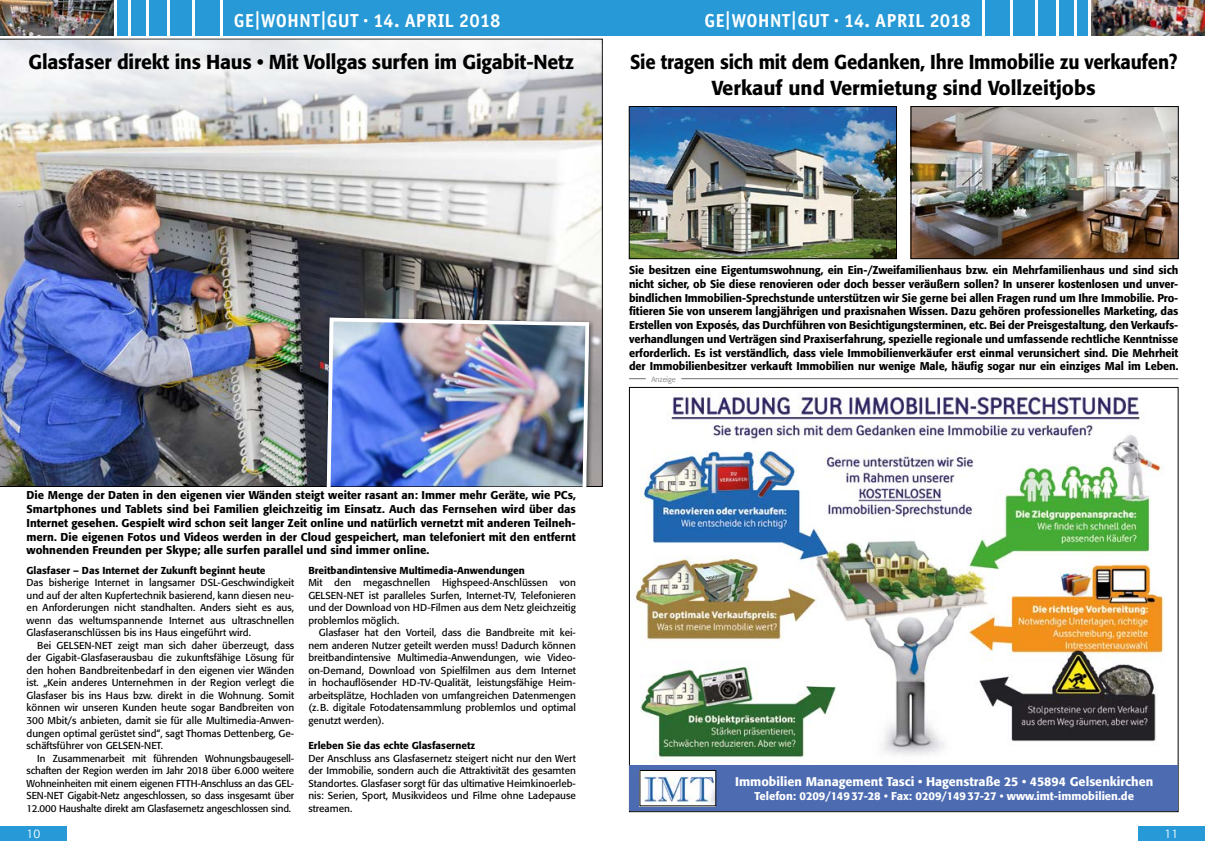
<style>
.page{position:relative;width:1205px;height:851px;background:#fff}
.page>*{position:absolute;margin:0;border:0;box-sizing:border-box;transform-origin:0 0}
.t1{font:500 20px/26px "Formata";letter-spacing:-.01em;color:#000;text-align:center;scale:.92 1}
.t2{font:500 20px "Formata";letter-spacing:-.01em;color:#000}
.t3{font:700 18.75px "Officina Sans CTT";letter-spacing:.005em;color:#fff}
.t4{font:500 12.5px "Formata";color:#fff}
.t5{font:500 11.25px/13.8px "Formata";letter-spacing:-.005em;color:#000;text-align:justify}
.t6{font:500 11.25px "Formata";color:#fff}
.t7{font:11.25px "Quick Type";color:#fff;scale:1.1 1}
.t8{font:10px/12.5px "Formata";color:#000;text-align:justify}
.t9{font:500 10px "Formata";color:#000}
.t10{font:300 7.5px "Formata";color:#706f6f}
</style>
<div class="page">
<div style="left:1137px;top:826px;width:68px;height:14px;background:#2699d6"></div>
<div style="left:0;top:826px;width:67px;height:14px;background:#2699d6"></div>
<img style="left:1091px;top:0;width:114px;height:35px">
<div style="left:1077px;top:0;width:11px;height:35px;background:#2699d6"></div>
<div style="left:1059px;top:0;width:15px;height:35px;background:#2699d6"></div>
<div style="left:1038px;top:0;width:18px;height:35px;background:#2699d6"></div>
<div style="left:602px;top:0;width:379px;height:35px;background:#2699d6"></div>
<div style="left:1013px;top:0;width:22px;height:35px;background:#2699d6"></div>
<div style="left:985px;top:0;width:25px;height:35px;background:#2699d6"></div>
<img style="left:0;top:0;width:113px;height:35px">
<div style="left:117px;top:0;width:11px;height:35px;background:#2699d6"></div>
<div style="left:131px;top:0;width:14px;height:35px;background:#2699d6"></div>
<div style="left:149px;top:0;width:18px;height:35px;background:#2699d6"></div>
<div style="left:223px;top:0;width:379px;height:35px;background:#2699d6"></div>
<div style="left:170px;top:0;width:21px;height:35px;background:#2699d6"></div>
<div style="left:195px;top:0;width:25px;height:35px;background:#2699d6"></div>
<img style="left:0;top:138px;width:602px;height:348px">
<img style="left:635px;top:393px;width:529px;height:366px">
<img style="left:631px;top:108px;width:263px;height:149px">
<div style="left:629px;top:106px;width:267px;height:153px;border:1px solid #000"></div>
<img style="left:913px;top:108px;width:263px;height:149px">
<div style="left:911px;top:106px;width:267px;height:153px;border:1px solid #000"></div>
<div style="left:630px;top:765px;width:548px;height:46px;background:#4c6bb1"></div>
<img style="left:642px;top:772px;width:72px;height:31px">
<div style="left:640px;top:770px;width:76px;height:35px;border:1px solid #000"></div>
<svg style="left:629px;top:378px;width:17px;height:1px"></svg>
<hr style="left:681px;top:378px;width:497px;height:1px;background:#706f6f">
<div style="left:0;top:39px;width:602px;height:99px;background:#fff;opacity:.75"></div>
<div style="left:324px;top:315px;width:271px;height:171px;background:#000;opacity:.5"></div>
<img style="left:325px;top:316px;width:266px;height:170px">
<h2 class="t3" style="left:234px;top:10px;width:268px">GE|WOHNT|GUT <sup>•</sup> 14. APRIL 2018</h2>
<h2 class="t3" style="left:704px;top:10px;width:268px">GE|WOHNT|GUT <sup>•</sup> 14. APRIL 2018</h2>
<h1 class="t2" style="left:28px;top:50px;width:547px">Glasfaser direkt ins Haus • Mit Vollgas surfen im Gigabit-Netz</h1>
<h1 class="t1" style="left:630px;top:49px;width:596px">Sie tragen sich mit dem Gedanken, Ihre Immobilie zu verkaufen?<br>Verkauf und Vermietung sind Vollzeitjobs</h1>
<p class="t5" style="left:27px;top:488px;width:551px">Die Menge der Daten in den eigenen vier Wänden steigt weiter rasant an: Immer mehr Geräte, wie PCs, Smartphones und Tablets sind bei Familien gleichzeitig im Einsatz. Auch das Fernsehen wird über das Internet gesehen. Gespielt wird schon seit langer Zeit online und natürlich vernetzt mit anderen Teilneh&shy;mern. Die eigenen Fotos und Videos werden in der Cloud gespeichert, man telefoniert mit den entfernt wohnenden Freunden per Skype; alle surfen parallel und sind immer online.</p>
<p class="t9" style="left:27px;top:564px;width:240px">Glasfaser – Das Internet der Zukunft beginnt heute</p>
<p class="t8" style="left:27px;top:576px;width:269px">Das bisherige Internet in langsamer DSL-Geschwindigkeit und auf der alten Kupfertechnik basierend, kann diesen neu&shy;en Anforderungen nicht standhalten. Anders sieht es aus, wenn das weltumspannende Internet aus ultraschnellen Glasfaseranschlüssen bis ins Haus eingeführt wird.</p>
<p class="t8" style="left:27px;top:639px;width:269px;text-indent:11px">Bei GELSEN-NET zeigt man sich daher überzeugt, dass der Gigabit-Glasfaserausbau die zukunftsfähige Lösung für den hohen Bandbreitenbedarf in den eigenen vier Wänden ist. „Kein anderes Unternehmen in der Region verlegt die Glasfaser bis ins Haus bzw. direkt in die Wohnung. Somit können wir unseren Kunden heute sogar Bandbreiten von 300 Mbit/s anbieten, damit sie für alle Multimedia-Anwen&shy;dungen optimal gerüstet sind“, sagt Thomas Dettenberg, Ge&shy;schäftsführer von GELSEN-NET.</p>
<p class="t8" style="left:27px;top:751px;width:269px;text-indent:11px">In Zusammenarbeit mit führenden Wohnungsbaugesell&shy;schaften der Region werden im Jahr 2018 über 6.000 weitere Wohneinheiten mit einem eigenen FTTH-Anschluss an das GEL-SEN-NET Gigabit-Netz angeschlossen, so dass insgesamt über 12.000 Haushalte direkt am Glasfasernetz angeschlossen sind.</p>
<p class="t9" style="left:308px;top:564px;width:218px">Breitbandintensive Multimedia-Anwendungen</p>
<p class="t8" style="left:308px;top:576px;width:269px">Mit den megaschnellen Highspeed-Anschlüssen von GELSEN-NET ist paralleles Surfen, Internet-TV, Telefonieren und der Download von HD-Filmen aus dem Netz gleichzeitig problemlos möglich.</p>
<p class="t8" style="left:308px;top:626px;width:269px;text-indent:11px">Glasfaser hat den Vorteil, dass die Bandbreite mit kei&shy;nem anderen Nutzer geteilt werden muss! Dadurch können breitbandintensive Multimedia-Anwendungen, wie Video&shy;on-Demand, Download von Spielfilmen aus dem Internet in hochauflösender HD-TV-Qualität, leistungsfähige Heim&shy;arbeitsplätze, Hochladen von umfangreichen Datenmengen (z.B. digitale Fotodatensammlung problemlos und optimal genutzt werden).</p>
<p class="t9" style="left:308px;top:739px;width:169px">Erleben Sie das echte Glasfasernetz</p>
<p class="t8" style="left:308px;top:751px;width:269px">Der Anschluss ans Glasfasernetz steigert nicht nur den Wert der Immobilie, sondern auch die Attraktivität des gesamten Standortes. Glasfaser sorgt für das ultimative Heimkinoerleb&shy;nis: Serien, Sport, Musikvideos und Filme ohne Ladepause streamen.</p>
<p class="t5" style="left:629px;top:263px;width:551px">Sie besitzen eine Eigentumswohnung, ein Ein-/Zweifamilienhaus bzw. ein Mehrfamilienhaus und sind sich nicht sicher, ob Sie diese renovieren oder doch besser veräußern sollen? In unserer kostenlosen und unver&shy;bindlichen Immobilien-Sprechstunde unterstützen wir Sie gerne bei allen Fragen rund um Ihre Immobilie. Pro&shy;fitieren Sie von unserem langjährigen und praxisnahen Wissen. Dazu gehören professionelles Marketing, das Erstellen von Exposés, das Durchführen von Besichtigungsterminen, etc. Bei der Preisgestaltung, den Verkaufs&shy;verhandlungen und Verträgen sind Praxiserfahrung, spezielle regionale und umfassende rechtliche Kenntnisse erforderlich. Es ist verständlich, dass viele Immobilienverkäufer erst einmal verunsichert sind. Die Mehrheit der Immobilienbesitzer verkauft Immobilien nur wenige Male, häufig sogar nur ein einziges Mal im Leben.</p>
<p class="t10" style="left:651px;top:374px;width:26px">Anzeige</p>
<p class="t4" style="left:735px;top:774px;width:420px">Immobilien Management Tasci • Hagenstraße 25 • 45894 Gelsenkirchen</p>
<p class="t6" style="left:754px;top:789px;width:381px">Telefon: 0209/14937-28 • Fax: 0209/14937-27 • www.imt-immobilien.de</p>
<p class="t7" style="left:27px;top:827px;width:14px">10</p>
<p class="t7" style="left:1164px;top:827px;width:14px">11</p>
</div>
